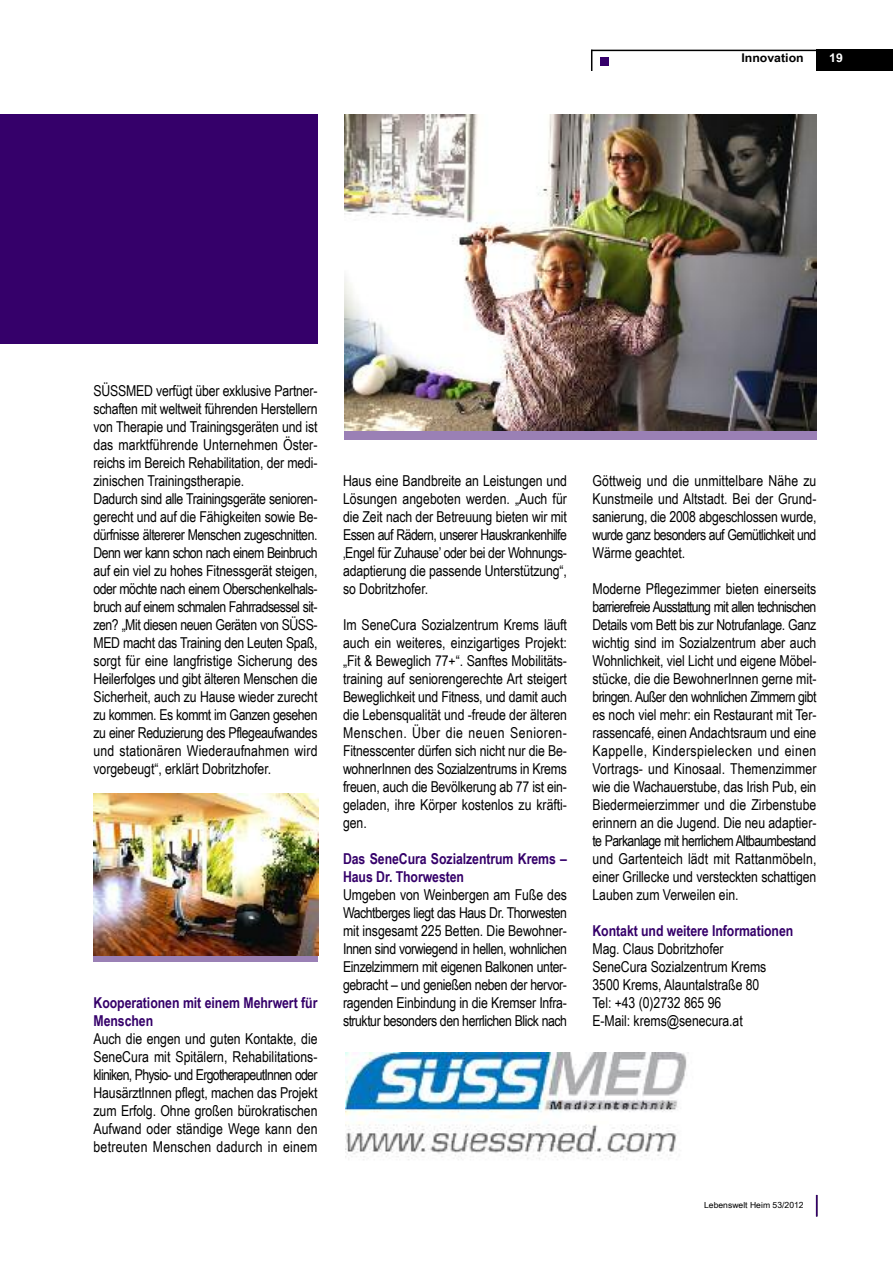
<style>
.page{position:relative;width:893px;height:1263px;background:#fff}
.page>*{position:absolute;margin:0;border:0;box-sizing:border-box;transform-origin:0 0}
.t1{font:15px/18px "Arial Narrow";letter-spacing:-.01em;color:#000;text-align:justify}
.t2{font:700 15px/18px "Arial Narrow";letter-spacing:-.005em;color:#35006a}
.t3{font:700 12px "Arial Narrow";color:#000;scale:1.25 1}
.t4{font:700 12px "Arial Narrow";color:#fff;scale:1.25 1}
.t5{font:8.4px "Arial Narrow";color:#000;scale:1.25 1}
</style>
<div class="page">
<div style="left:816px;top:50px;width:77px;height:21px;background:#000"></div>
<hr style="left:591px;top:50px;width:256px;height:1px;background:#000">
<svg style="left:591px;top:51px;width:1px;height:20px"></svg>
<div style="left:600px;top:57px;width:9px;height:8px;background:#35006a"></div>
<svg style="left:816px;top:1195px;width:1px;height:21px"></svg>
<svg style="left:94px;top:955px;width:224px;height:7px;background:#93749e"></svg>
<img style="left:94px;top:793px;width:224px;height:162px">
<img style="left:345px;top:1052px;width:344px;height:108px">
<div style="left:344px;top:124px;width:472px;height:315px;background:#9a80b5"></div>
<img style="left:344px;top:115px;width:472px;height:315px">
<div style="left:0;top:115px;width:317px;height:229px;background:#35006a"></div>
<p class="t3" style="left:741px;top:51px;width:51px">Innovation</p>
<p class="t4" style="left:829px;top:51px;width:12px">19</p>
<p class="t1" style="left:94px;top:382px;width:225px;text-align:left">SÜSSMED verfügt über exklusive Partner&shy;schaften mit weltweit führenden Herstellern von Therapie und Trainingsgeräten und ist das marktführende Unternehmen Öster&shy;reichs im Bereich Rehabilitation, der medi&shy;zinischen Trainingstherapie.<br>Dadurch sind alle Trainingsgeräte senioren&shy;gerecht und auf die Fähigkeiten sowie Be&shy;dürfnisse ältererer Menschen zugeschnitten.<br>Denn wer kann schon nach einem Beinbruch auf ein viel zu hohes Fitnessgerät steigen, oder möchte nach einem Oberschenkelhals&shy;bruch auf einem schmalen Fahrradsessel sit&shy;zen? „Mit diesen neuen Geräten von SÜSS-MED macht das Training den Leuten Spaß, sorgt für eine langfristige Sicherung des Heilerfolges und gibt älteren Menschen die Sicherheit, auch zu Hause wieder zurecht zu kommen. Es kommt im Ganzen gesehen zu einer Reduzierung des Pflegeaufwandes und stationären Wiederaufnahmen wird vorgebeugt“, erklärt Dobritzhofer.</p>
<p class="t2" style="left:94px;top:994px;width:225px">Kooperationen mit einem Mehrwert für<br>Menschen</p>
<p class="t1" style="left:94px;top:1030px;width:225px">Auch die engen und guten Kontakte, die SeneCura mit Spitälern, Rehabilitations&shy;kliniken, Physio- und ErgotherapeutInnen oder HausärztInnen pflegt, machen das Projekt zum Erfolg. Ohne großen bürokratischen Aufwand oder ständige Wege kann den betreuten Menschen dadurch in einem</p>
<p class="t1" style="left:343px;top:472px;width:225px">Haus eine Bandbreite an Leistungen und Lösungen angeboten werden. „Auch für die Zeit nach der Betreuung bieten wir mit Essen auf Rädern, unserer Hauskrankenhilfe ‚Engel für Zuhause’ oder bei der Wohnungs&shy;adaptierung die passende Unterstützung“, so Dobritzhofer.</p>
<p class="t1" style="left:343px;top:616px;width:225px">Im SeneCura Sozialzentrum Krems läuft auch ein weiteres, einzigartiges Projekt: „Fit &amp; Beweglich 77+“. Sanftes Mobilitäts&shy;training auf seniorengerechte Art steigert Beweglichkeit und Fitness, und damit auch die Lebensqualität und -freude der älteren Menschen. Über die neuen Senioren-Fitnesscenter dürfen sich nicht nur die Be&shy;wohnerInnen des Sozialzentrums in Krems freuen, auch die Bevölkerung ab 77 ist ein&shy;geladen, ihre Körper kostenlos zu kräfti&shy;gen.</p>
<p class="t2" style="left:343px;top:850px;width:225px">Das SeneCura Sozialzentrum Krems –<br>Haus Dr. Thorwesten</p>
<p class="t1" style="left:343px;top:886px;width:225px">Umgeben von Weinbergen am Fuße des Wachtberges liegt das Haus Dr. Thorwesten mit insgesamt 225 Betten. Die Bewohner-Innen sind vorwiegend in hellen, wohnlichen Einzelzimmern mit eigenen Balkonen unter&shy;gebracht – und genießen neben der hervor&shy;ragenden Einbindung in die Kremser Infra&shy;struktur besonders den herrlichen Blick nach</p>
<p class="t1" style="left:592px;top:472px;width:225px">Göttweig und die unmittelbare Nähe zu Kunstmeile und Altstadt. Bei der Grund&shy;sanierung, die 2008 abgeschlossen wurde, wurde ganz besonders auf Gemütlichkeit und Wärme geachtet.</p>
<p class="t1" style="left:592px;top:580px;width:225px">Moderne Pflegezimmer bieten einerseits barrierefreie Ausstattung mit allen technischen Details vom Bett bis zur Notrufanlage. Ganz wichtig sind im Sozialzentrum aber auch Wohnlichkeit, viel Licht und eigene Möbel&shy;stücke, die die BewohnerInnen gerne mit&shy;bringen. Außer den wohnlichen Zimmern gibt es noch viel mehr: ein Restaurant mit Ter&shy;rassencafé, einen Andachtsraum und eine Kappelle, Kinderspielecken und einen Vortrags- und Kinosaal. Themenzimmer wie die Wachauerstube, das Irish Pub, ein Biedermeierzimmer und die Zirbenstube erinnern an die Jugend. Die neu adaptier&shy;te Parkanlage mit herrlichem Altbaumbestand und Gartenteich lädt mit Rattanmöbeln, einer Grillecke und versteckten schattigen Lauben zum Verweilen ein.</p>
<p class="t2" style="left:592px;top:922px;width:202px">Kontakt und weitere Informationen</p>
<p class="t1" style="left:592px;top:940px;width:175px;text-align:left">Mag. Claus Dobritzhofer<br>SeneCura Sozialzentrum Krems<br>3500 Krems, Alauntalstraße 80<br>Tel: +43 (0)2732 865 96<br>E-Mail: krems@senecura.at</p>
<p class="t5" style="left:704px;top:1200px;width:81px">Lebenswelt Heim 53/2012</p>
</div>
